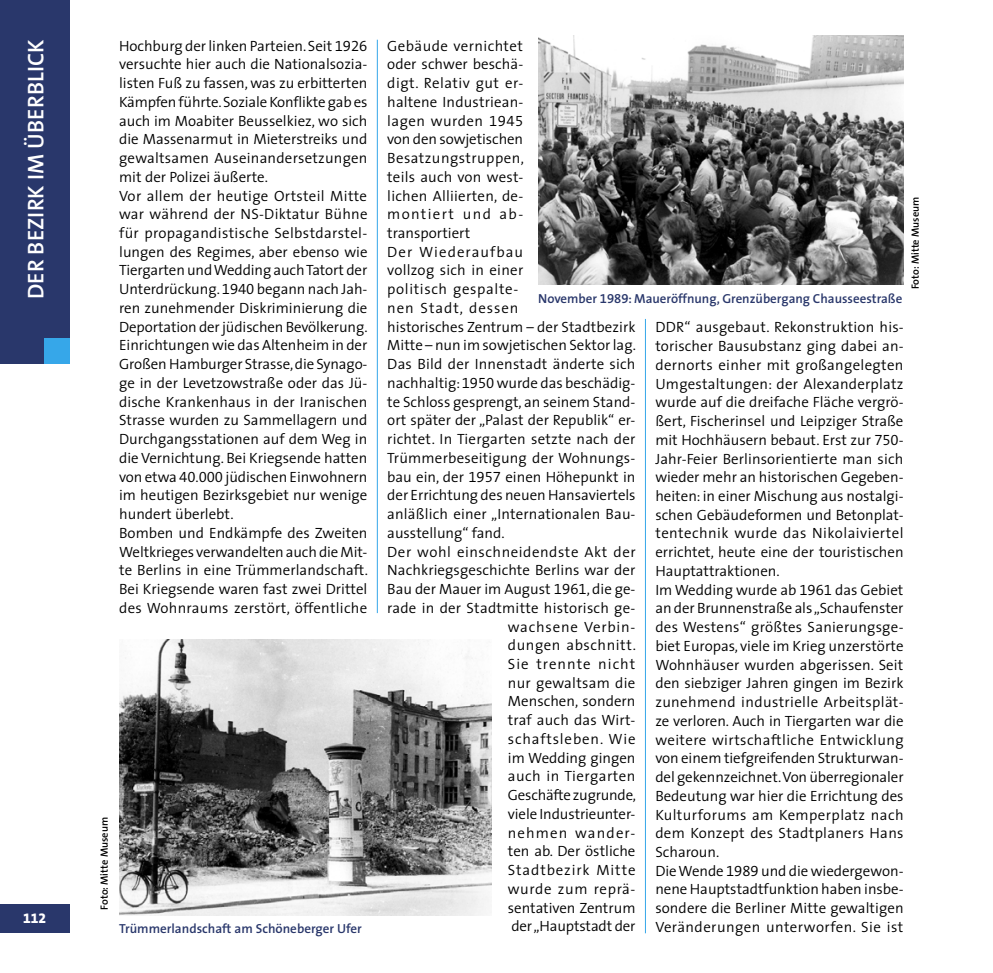
<style>
.page{position:relative;width:993px;height:973px;background:#fff}
.page>*{position:absolute;margin:0;border:0;box-sizing:border-box;transform-origin:0 0}
.t1{font:600 22.75px "LBS Thesis";letter-spacing:.005em;color:#fff}
.TEXT{font:300 14.88px/18.7px "LBS Thesis";letter-spacing:.005em;color:#000;text-align:justify}
.t2{font:800 14px "LBS Thesis";color:#fff}
.BILDZEILE{font:600 13.12px "LBS Thesis";color:#29376b}
.foto{font:600 10.5px "LBS Thesis";color:#000}
</style>
<div class="page">
<div style="left:0;top:0;width:69px;height:363px;background:#29376b"></div>
<div style="left:44px;top:338px;width:25px;height:25px;background:#36a7e9"></div>
<div style="left:0;top:904px;width:69px;height:29px;background:#29376b"></div>
<hr style="left:644px;top:319px;width:1px;height:614px;background:#36a7e9">
<hr style="left:377px;top:40px;width:1px;height:573px;background:#36a7e9">
<img style="left:538px;top:36px;width:365px;height:249px">
<img style="left:119px;top:639px;width:372px;height:276px">
<h1 class="t1" style="left:17px;top:299px;width:261px;rotate:-90deg">DER BEZIRK IM ÜBERBLICK</h1>
<p class="t2" style="left:23px;top:905px;width:25px">112</p>
<p class="TEXT" style="left:119px;top:36px;width:250px">Hochburg der linken Parteien. Seit 1926 versuchte hier auch die Nationalsozia&shy;listen Fuß zu fassen, was zu erbitterten Kämpfen führte. Soziale Konflikte gab es auch im Moabiter Beusselkiez, wo sich die Massenarmut in Mieterstreiks und gewaltsamen Auseinandersetzungen mit der Polizei äußerte.</p>
<p class="TEXT" style="left:119px;top:186px;width:250px">Vor allem der heutige Ortsteil Mitte war während der NS-Diktatur Bühne für propagandistische Selbstdarstel&shy;lungen des Regimes, aber ebenso wie Tiergarten und Wedding auch Tatort der Unterdrückung. 1940 begann nach Jah&shy;ren zunehmender Diskriminierung die Deportation der jüdischen Bevölkerung.<br>Einrichtungen wie das Altenheim in der Großen Hamburger Strasse, die Synago&shy;ge in der Levetzowstraße oder das Jü&shy;dische Krankenhaus in der Iranischen Strasse wurden zu Sammellagern und Durchgangsstationen auf dem Weg in die Vernichtung. Bei Kriegsende hatten von etwa 40.000 jüdischen Einwohnern im heutigen Bezirksgebiet nur wenige hundert überlebt.</p>
<p class="TEXT" style="left:119px;top:523px;width:250px">Bomben und Endkämpfe des Zweiten Weltkrieges verwandelten auch die Mit&shy;te Berlins in eine Trümmerlandschaft.<br>Bei Kriegsende waren fast zwei Drittel des Wohnraums zerstört, öffentliche</p>
<p class="foto" style="left:95px;top:909px;width:94px;rotate:-90deg">Foto: Mitte Museum</p>
<p class="BILDZEILE" style="left:119px;top:917px;width:244px">Trümmerlandschaft am Schöneberger Ufer</p>
<p class="TEXT" style="left:387px;top:36px;width:138px">Gebäude vernichtet oder schwer beschä&shy;digt. Relativ gut er&shy;haltene Industriean&shy;lagen wurden 1945 von den sowjetischen Besatzungstruppen, teils auch von west&shy;lichen Alliierten, de&shy;montiert und ab&shy;transportiert</p>
<p class="TEXT" style="left:387px;top:242px;width:250px;text-align:left">Der Wiederaufbau<br>vollzog sich in einer<br>politisch gespalte-<br>nen Stadt, dessen<br>historisches Zentrum – der Stadtbezirk<br>Mitte – nun im sowjetischen Sektor lag.<br>Das Bild der Innenstadt änderte sich nachhaltig: 1950 wurde das beschädig&shy;te Schloss gesprengt, an seinem Stand&shy;ort später der „Palast der Republik“ er&shy;richtet. In Tiergarten setzte nach der<br>Trümmerbeseitigung der Wohnungs&shy;bau ein, der 1957 einen Höhepunkt in der Errichtung des neuen Hansaviertels anläßlich einer „Internationalen Bau&shy;ausstellung“ fand.</p>
<p class="TEXT" style="left:387px;top:541px;width:250px;text-align:right">Der wohl einschneidendste Akt der<br>Nachkriegsgeschichte Berlins war der<br>Bau der Mauer im August 1961, die ge&shy;rade in der Stadtmitte historisch ge&shy;wachsene Verbin-<br>dungen abschnitt.<br>Sie trennte nicht<br>nur gewaltsam die<br>Menschen, sondern<br>traf auch das Wirt-<br>schaftsleben. Wie<br>im Wedding gingen<br>auch in Tiergarten<br>Geschäfte zugrunde,<br>viele Industrieunter-<br>nehmen wander-<br>ten ab. Der östliche<br>Stadtbezirk Mitte<br>wurde zum reprä-<br>sentativen Zentrum<br>der „Hauptstadt der</p>
<p class="foto" style="left:906px;top:289px;width:94px;rotate:-90deg">Foto: Mitte Museum</p>
<p class="BILDZEILE" style="left:538px;top:287px;width:365px">November 1989: Maueröffnung, Grenzübergang Chausseestraße</p>
<p class="TEXT" style="left:655px;top:317px;width:250px">DDR“ ausgebaut. Rekonstruktion his&shy;torischer Bausubstanz ging dabei an&shy;dernorts einher mit großangelegten Umgestaltungen: der Alexanderplatz wurde auf die dreifache Fläche vergrö&shy;ßert, Fischerinsel und Leipziger Straße mit Hochhäusern bebaut. Erst zur 750- Jahr-Feier Berlinsorientierte man sich wieder mehr an historischen Gegeben&shy;heiten: in einer Mischung aus nostalgi&shy;schen Gebäudeformen und Betonplat&shy;tentechnik wurde das Nikolaiviertel errichtet, heute eine der touristischen Hauptattraktionen.</p>
<p class="TEXT" style="left:655px;top:579px;width:250px">Im Wedding wurde ab 1961 das Gebiet an der Brunnenstraße als „Schaufenster des Westens“ größtes Sanierungsge&shy;biet Europas, viele im Krieg unzerstörte Wohnhäuser wurden abgerissen. Seit den siebziger Jahren gingen im Bezirk zunehmend industrielle Arbeitsplät&shy;ze verloren. Auch in Tiergarten war die weitere wirtschaftliche Entwicklung von einem tiefgreifenden Strukturwan&shy;del gekennzeichnet. Von überregionaler Bedeutung war hier die Errichtung des Kulturforums am Kemperplatz nach dem Konzept des Stadtplaners Hans Scharoun.</p>
<p class="TEXT" style="left:655px;top:860px;width:250px">Die Wende 1989 und die wiedergewon&shy;nene Hauptstadtfunktion haben insbe&shy;sondere die Berliner Mitte gewaltigen Veränderungen unterworfen. Sie ist</p>
</div>
